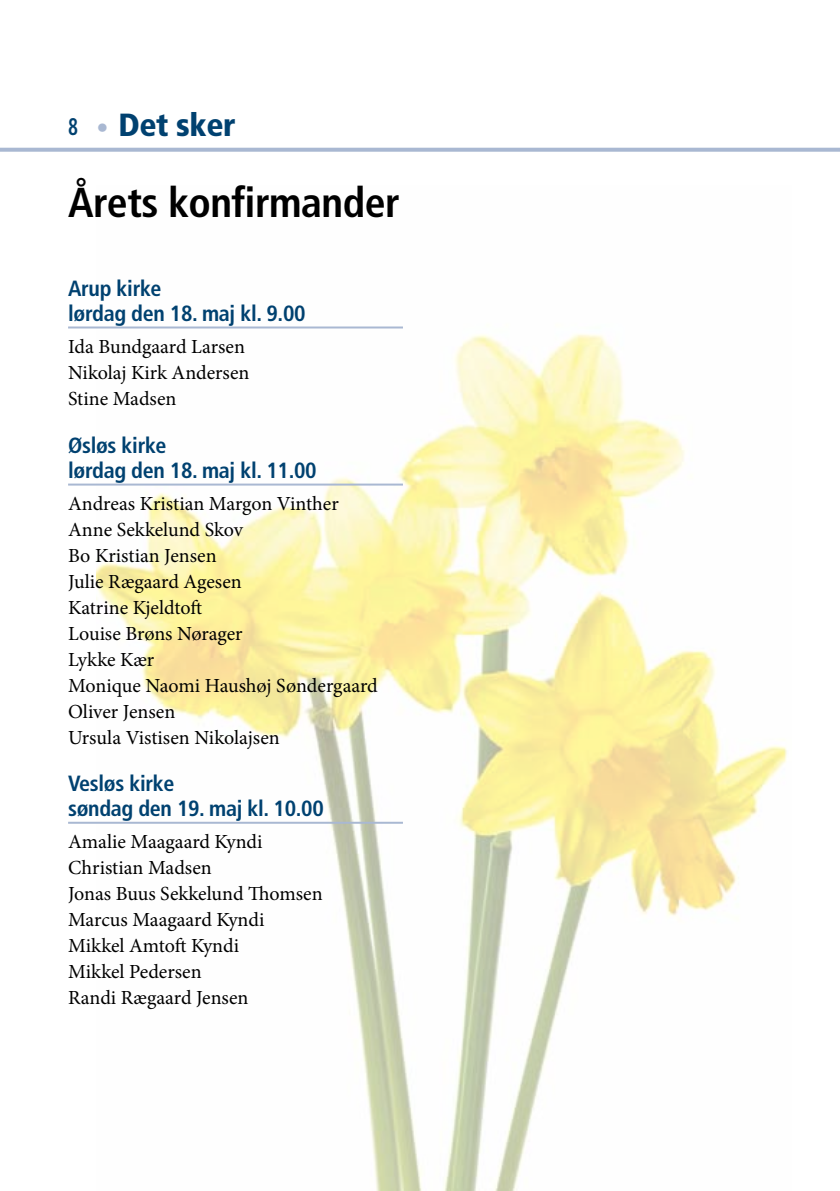
<style>
.page{position:relative;width:840px;height:1191px;background:#fff}
.page>*{position:absolute;margin:0;border:0;box-sizing:border-box;transform-origin:0 0}
.t1{font:700 condensed 41.8px "Frutiger";letter-spacing:-.01em;color:#000}
.t2{font:900 condensed 32px "Frutiger";color:#004170}
.t3{font:700 condensed 22px/25px "Frutiger";letter-spacing:-.015em;color:#004170}
.t4{font:20px/26px "Minion Pro";letter-spacing:-.005em;color:#000}
.s1{font-weight:700;font-size:24px}
.s2{font-size:24px;color:#a9b8d2}
</style>
<div class="page">
<img style="left:96px;top:328px;width:691px;height:863px">
<svg style="left:0;top:148px;width:839px;height:4px;background:#afbdd5"></svg>
<hr style="left:68px;top:326px;width:335px;height:2px;background:#a9b8d2">
<hr style="left:68px;top:483px;width:335px;height:2px;background:#a9b8d2">
<hr style="left:68px;top:821px;width:335px;height:2px;background:#a9b8d2">
<h2 class="t2" style="left:68px;top:106px;width:169px"><span class="s1">8</span> <span class="s2">•</span> Det sker</h2>
<h1 class="t1" style="left:68px;top:178px;width:333px">Årets konfirmander</h1>
<p class="t3" style="left:68px;top:276px;width:239px">Arup kirke<br>lørdag den 18. maj kl. 9.00</p>
<p class="t4" style="left:68px;top:333px;width:183px">Ida Bundgaard Larsen<br>Nikolaj Kirk Andersen<br>Stine Madsen</p>
<p class="t3" style="left:68px;top:433px;width:250px">Øsløs kirke<br>lørdag den 18. maj kl. 11.00</p>
<p class="t4" style="left:68px;top:490px;width:311px">Andreas Kristian Margon Vinther<br>Anne Sekkelund Skov<br>Bo Kristian Jensen<br>Julie Rægaard Agesen<br>Katrine Kjeldtoft<br>Louise Brøns Nørager<br>Lykke Kær<br>Monique Naomi Haushøj Søndergaard<br>Oliver Jensen<br>Ursula Vistisen Nikolajsen</p>
<p class="t3" style="left:68px;top:771px;width:257px">Vesløs kirke<br>søndag den 19. maj kl. 10.00</p>
<p class="t4" style="left:68px;top:828px;width:256px">Amalie Maagaard Kyndi<br>Christian Madsen<br>Jonas Buus Sekkelund Thomsen<br>Marcus Maagaard Kyndi<br>Mikkel Amtoft Kyndi<br>Mikkel Pedersen<br>Randi Rægaard Jensen</p>
</div>
